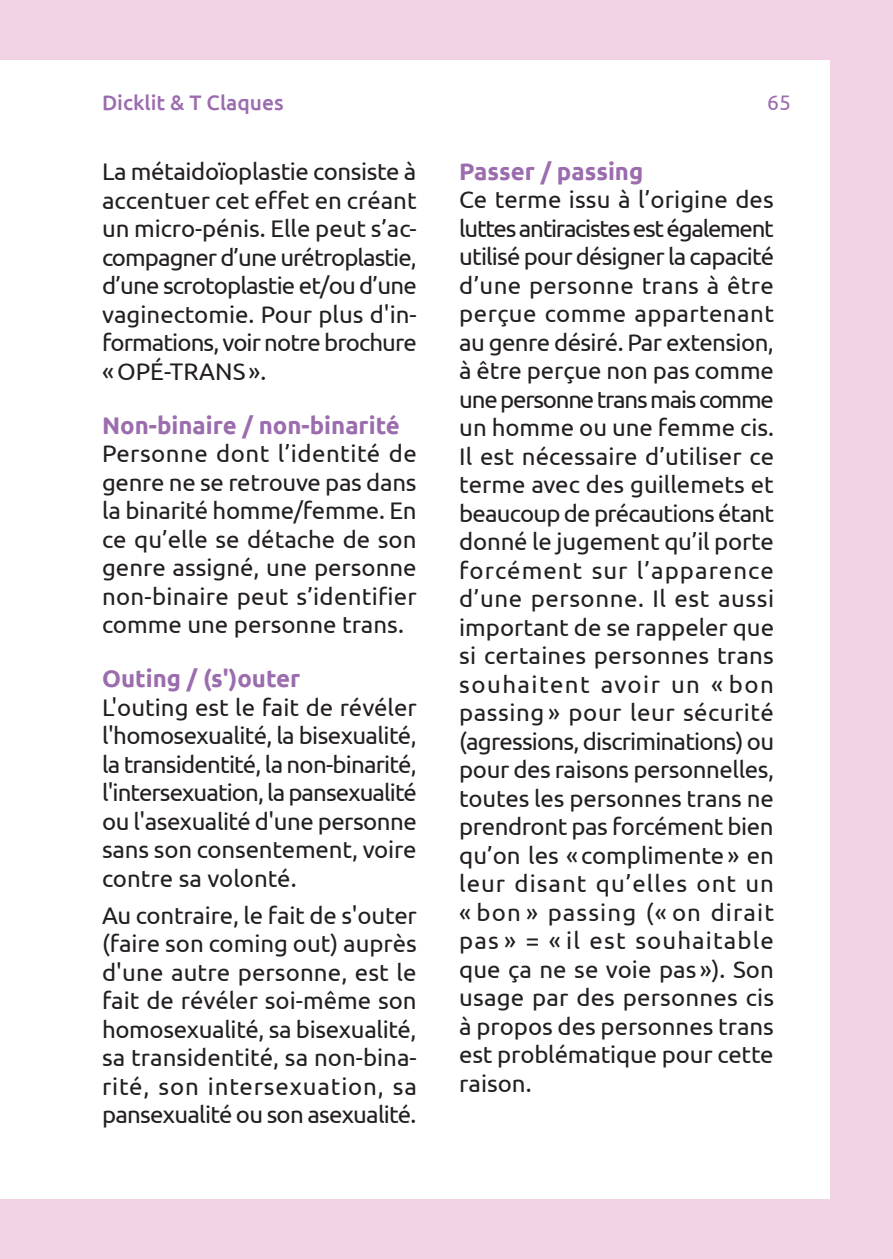
<style>
.page{position:relative;width:893px;height:1259px;background:#fff}
.page>*{position:absolute;margin:0;border:0;box-sizing:border-box;transform-origin:0 0}
.t1{font:24px/28.5px "Ubuntu";letter-spacing:-.005em;color:#231f20;text-align:justify}
.t2{font:700 24px "Ubuntu";color:#9b6cae}
.t3{font:500 21px "Ubuntu";color:#9b6cae}
.t4{font:21px "Ubuntu";color:#9b6cae}
</style>
<div class="page">
<div style="left:830px;top:34px;width:63px;height:1203px;background:#f1d3e5"></div>
<div style="left:0;top:0;width:893px;height:60px;background:#f1d3e5"></div>
<div style="left:0;top:1199px;width:893px;height:60px;background:#f1d3e5"></div>
<p class="t3" style="left:102px;top:89px;width:183px">Dicklit &amp; T Claques</p>
<p class="t4" style="left:767px;top:90px;width:25px">65</p>
<p class="t1" style="left:102px;top:157px;width:316px">La métaidoïoplastie consiste à accentuer cet effet en créant un micro-pénis. Elle peut s’ac&shy;compagner d’une urétroplastie, d’une scrotoplastie et/ou d’une vaginectomie. Pour plus d'in&shy;formations, voir notre brochure «OPÉ-TRANS».</p>
<p class="t2" style="left:102px;top:411px;width:299px">Non-binaire / non-binarité</p>
<p class="t1" style="left:102px;top:439px;width:316px">Personne dont l’identité de genre ne se retrouve pas dans la binarité homme/femme. En ce qu’elle se détache de son genre assigné, une personne non-binaire peut s’identifier comme une personne trans.</p>
<p class="t2" style="left:102px;top:664px;width:200px">Outing / (s')outer</p>
<p class="t1" style="left:102px;top:692px;width:316px">L'outing est le fait de révéler l'homosexualité, la bisexualité, la transidentité, la non-binarité, l'intersexuation, la pansexualité ou l'asexualité d'une personne sans son consentement, voire contre sa volonté.</p>
<p class="t1" style="left:102px;top:900px;width:316px">Au contraire, le fait de s'outer (faire son coming out) auprès d'une autre personne, est le fait de révéler soi-même son homosexualité, sa bisexualité, sa transidentité, sa non-bina&shy;rité, son intersexuation, sa pansexualité ou son asexualité.</p>
<p class="t2" style="left:459px;top:157px;width:186px">Passer / passing</p>
<p class="t1" style="left:459px;top:185px;width:316px">Ce terme issu à l’origine des luttes antiracistes est également utilisé pour désigner la capacité d’une personne trans à être perçue comme appartenant au genre désiré. Par extension, à être perçue non pas comme une personne trans mais comme un homme ou une femme cis.<br>Il est nécessaire d’utiliser ce terme avec des guillemets et beaucoup de précautions étant donné le jugement qu’il porte forcément sur l’apparence d’une personne. Il est aussi important de se rappeler que si certaines personnes trans souhaitent avoir un « bon passing » pour leur sécurité (agressions, discriminations) ou pour des raisons personnelles, toutes les personnes trans ne prendront pas forcément bien qu’on les « complimente» en leur disant qu’elles ont un « bon » passing (« on dirait pas » = « il est souhaitable que ça ne se voie pas »). Son usage par des personnes cis à propos des personnes trans est problématique pour cette raison.</p>
</div>
